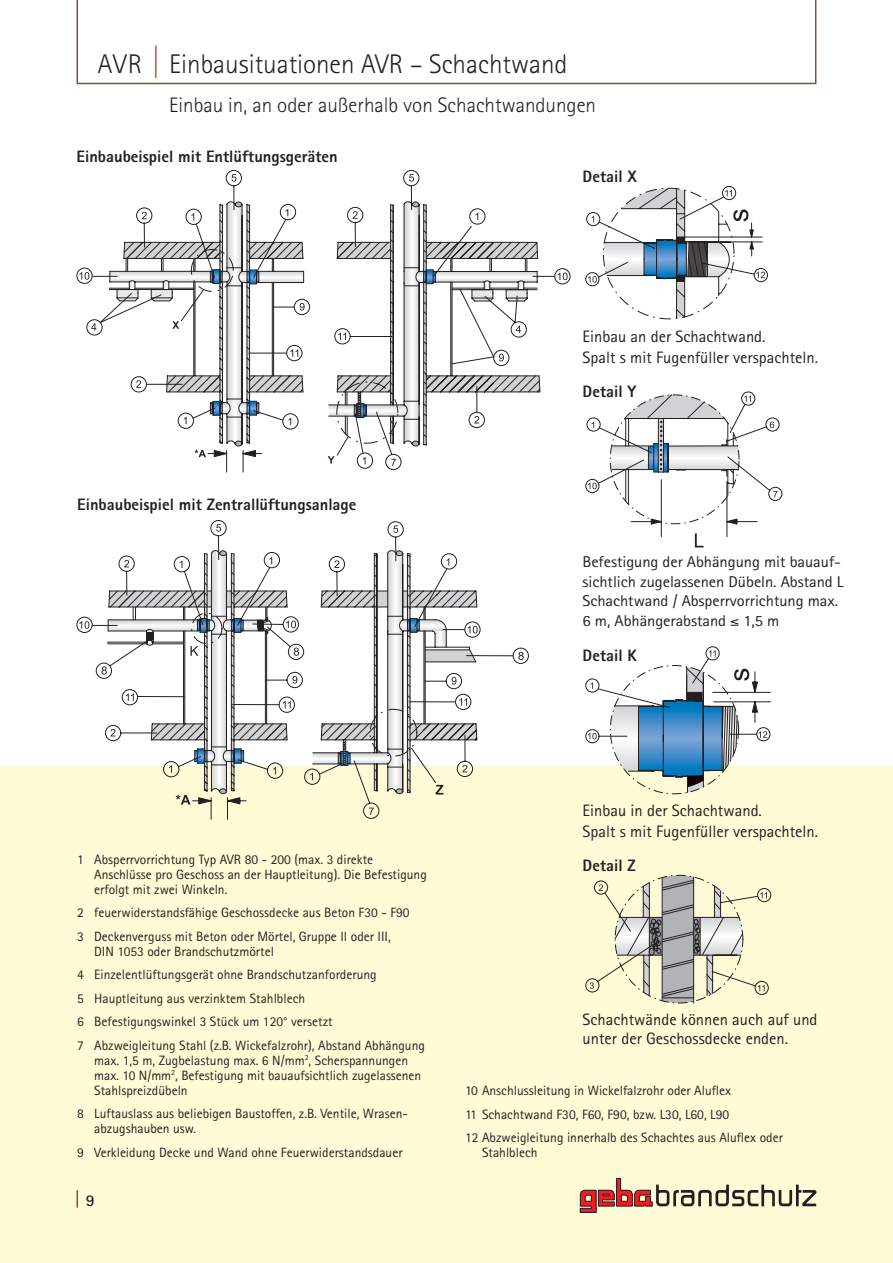
<style>
.page{position:relative;width:893px;height:1263px;background:#fff}
.page>*{position:absolute;margin:0;border:0;box-sizing:border-box;transform-origin:0 0}
.t1{font:300 27px "Rotis Sans Serif";color:#231f20}
.t2{font:300 21px "Rotis Sans Serif";color:#231f20}
.t3{font:16.5px/21px "Rotis Sans Serif";color:#231f20}
.t4{font:800 16.5px "Rotis Sans Serif";color:#231f20}
.t5{font:700 16.5px "Rotis Sans Serif";color:#231f20}
.t6{font:15.6px/19.8px "Rotis Sans Serif";letter-spacing:-.005em;color:#231f20;scale:1.05 1}
.t7{font:13.5px/23.5px "Rotis Sans Serif";color:#231f20}
.s1{font-size:36px;color:#894c33}
</style>
<div class="page">
<div style="left:0;top:765px;width:893px;height:498px;background:#fffbd6"></div>
<svg style="left:77px;top:0;width:739px;height:84px"></svg>
<svg style="left:558px;top:273px;width:10px;height:7px"></svg>
<div style="left:554px;top:268px;width:16px;height:16px;border:1px solid #231f20;border-radius:50%"></div>
<svg style="left:79px;top:170px;width:226px;height:302px"></svg>
<svg style="left:337px;top:170px;width:203px;height:276px"></svg>
<div style="left:334px;top:328px;width:16px;height:16px;border:1px solid #231f20;border-radius:50%"></div>
<div style="left:513px;top:648px;width:16px;height:16px;border:1px solid #231f20;border-radius:50%"></div>
<svg style="left:77px;top:520px;width:447px;height:299px"></svg>
<div style="left:585px;top:479px;width:14px;height:14px;border:1px solid #231f20;border-radius:50%"></div>
<svg style="left:586px;top:392px;width:196px;height:155px"></svg>
<svg style="left:585px;top:646px;width:186px;height:148px"></svg>
<svg style="left:585px;top:875px;width:186px;height:128px;background:#d9d7c1"></svg>
<div style="left:585px;top:272px;width:14px;height:14px;border:1px solid #231f20;border-radius:50%"></div>
<div style="left:754px;top:268px;width:14px;height:14px;border:1px solid #231f20;border-radius:50%"></div>
<svg style="left:586px;top:186px;width:179px;height:133px"></svg>
<svg style="left:580px;top:1178px;width:236px;height:35px;background:#d0b9a0"></svg>
<svg style="left:77px;top:1190px;width:1px;height:18px"></svg>
<h1 class="t1" style="left:98px;top:48px;width:471px">AVR <span class="s1">|</span> Einbausituationen AVR – Schachtwand</h1>
<h2 class="t2" style="left:169px;top:93px;width:428px">Einbau in, an oder außerhalb von Schachtwandungen</h2>
<p class="t4" style="left:77px;top:146px;width:263px">Einbaubeispiel mit Entlüftungsgeräten</p>
<p class="t4" style="left:583px;top:166px;width:56px">Detail X</p>
<p class="t3" style="left:583px;top:326px;width:237px">Einbau an der Schachtwand.<br>Spalt s mit Fugenfüller verspachteln.</p>
<p class="t4" style="left:77px;top:494px;width:281px">Einbaubeispiel mit Zentrallüftungsanlage</p>
<p class="t4" style="left:583px;top:381px;width:55px">Detail Y</p>
<p class="t6" style="left:583px;top:551px;width:250px">Befestigung der Abhängung mit bauauf&shy;sichtlich zugelassenen Dübeln. Abstand L Schachtwand / Absperrvorrichtung max.<br>6 m, Abhängerabstand ≤ 1,5 m</p>
<p class="t4" style="left:583px;top:645px;width:56px">Detail K</p>
<p class="t7" style="left:94px;top:852px;width:334px;line-height:15px;text-indent:-17px">1 Absperrvorrichtung Typ AVR 80 - 200 (max. 3 direkte<br>Anschlüsse pro Geschoss an der Hauptleitung). Die Befestigung erfolgt mit zwei Winkeln.</p>
<p class="t7" style="left:77px;top:901px;width:334px">2 feuerwiderstandsfähige Geschossdecke aus Beton F30 - F90<br>3 Deckenverguss mit Beton oder Mörtel, Gruppe II oder III,</p>
<p class="t7" style="left:77px;top:939px;width:349px;text-indent:17px">DIN 1053 oder Brandschutzmörtel<br>4 Einzelentlüftungsgerät ohne Brandschutzanforderung<br>5 Hauptleitung aus verzinktem Stahlblech<br>6 Befestigungswinkel 3 Stück um 120° versetzt<br>7 Abzweigleitung Stahl (z.B. Wickefalzrohr), Abstand Abhängung</p>
<p class="t7" style="left:94px;top:1052px;width:329px;line-height:15px">max. 1,5 m, Zugbelastung max. 6 N/mm<sup>2</sup>, Scherspannungen max. 10 N/mm<sup>2</sup>, Befestigung mit bauaufsichtlich zugelassenen<br>Stahlspreizdübeln</p>
<p class="t7" style="left:94px;top:1106px;width:314px;line-height:15px;text-indent:-17px">8 Luftauslass aus beliebigen Baustoffen, z.B. Ventile, Wrasen&shy;abzugshauben usw.</p>
<p class="t7" style="left:77px;top:1140px;width:327px">9 Verkleidung Decke und Wand ohne Feuerwiderstandsdauer</p>
<p class="t5" style="left:86px;top:1190px;width:10px">9</p>
<p class="t3" style="left:583px;top:800px;width:237px">Einbau in der Schachtwand.<br>Spalt s mit Fugenfüller verspachteln.</p>
<p class="t4" style="left:583px;top:855px;width:55px">Detail Z</p>
<p class="t3" style="left:583px;top:1009px;width:236px;line-height:19.8px">Schachtwände können auch auf und unter der Geschossdecke enden.</p>
<p class="t7" style="left:465px;top:1079px;width:319px">10 Anschlussleitung in Wickelfalzrohr oder Aluflex<br>11 Schachtwand F30, F60, F90, bzw. L30, L60, L90<br>12 Abzweigleitung innerhalb des Schachtes aus Aluflex oder</p>
<p class="t7" style="left:482px;top:1141px;width:57px">Stahlblech</p>
</div>
